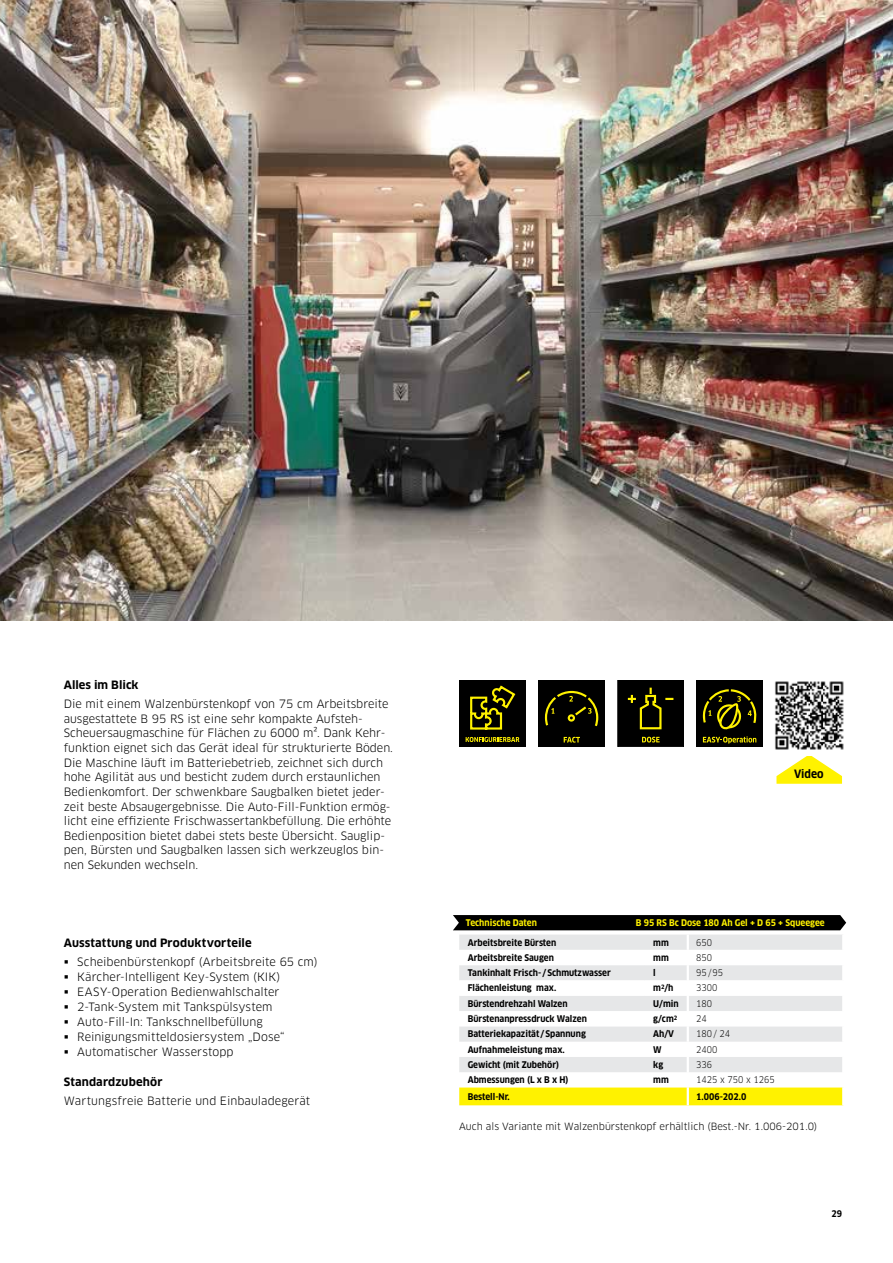
<style>
.page{position:relative;width:893px;height:1263px;background:#fff}
.page>*{position:absolute;margin:0;border:0;box-sizing:border-box;transform-origin:0 0}
.t1{font:11.25px/14.7px "Clan Pro";color:#000}
.t2{font:700 11.25px "Clan Pro";letter-spacing:.01em;color:#000}
.t3{font:700 11.25px "Clan Pro Narr";color:#000}
.t4{font:9.75px "Clan Pro";color:#000}
.t5{font:700 9px "Clan Pro Narr";color:#000}
.t6{font:700 9px "Clan Pro Narr";color:#fff200}
.t7{font:9px "Clan Pro Narr";color:#000}
</style>
<div class="page">
<hr style="left:0;top:0;width:1px;height:1263px;background:#fff200">
<img style="left:0;top:0;width:893px;height:621px">
<svg style="left:453px;top:915px;width:393px;height:190px"></svg>
<div style="left:696px;top:680px;width:67px;height:66px;background:#000"></div>
<svg style="left:703px;top:689px;width:54px;height:54px"></svg>
<div style="left:618px;top:680px;width:66px;height:66px;background:#000"></div>
<svg style="left:642px;top:737px;width:18px;height:5px"></svg>
<svg style="left:628px;top:687px;width:45px;height:43px"></svg>
<div style="left:538px;top:680px;width:67px;height:66px;background:#000"></div>
<svg style="left:564px;top:737px;width:16px;height:6px"></svg>
<svg style="left:545px;top:691px;width:53px;height:35px"></svg>
<div style="left:459px;top:680px;width:67px;height:66px;background:#000"></div>
<svg style="left:470px;top:685px;width:46px;height:45px"></svg>
<svg style="left:466px;top:737px;width:53px;height:5px"></svg>
<svg style="left:776px;top:756px;width:66px;height:28px"></svg>
<img style="left:775px;top:681px;width:69px;height:69px">
<p class="t2" style="left:64px;top:678px;width:76px">Alles im Blick</p>
<p class="t1" style="left:64px;top:697px;width:331px">Die mit einem Walzenbürstenkopf von 75 cm Arbeitsbreite ausgestattete B 95 RS ist eine sehr kompakte Aufsteh-Scheuersaugmaschine für Flächen zu 6000 m². Dank Kehr&shy;funktion eignet sich das Gerät ideal für strukturierte Böden.<br>Die Maschine läuft im Batteriebetrieb, zeichnet sich durch hohe Agilität aus und besticht zudem durch erstaunlichen Bedienkomfort. Der schwenkbare Saugbalken bietet jeder&shy;zeit beste Absaugergebnisse. Die Auto-Fill-Funktion ermög&shy;licht eine effiziente Frischwassertankbefüllung. Die erhöhte Bedienposition bietet dabei stets beste Übersicht. Sauglip&shy;pen, Bürsten und Saugbalken lassen sich werkzeuglos bin&shy;nen Sekunden wechseln.</p>
<p class="t2" style="left:64px;top:936px;width:189px">Ausstattung und Produktvorteile</p>
<p class="t1" style="left:64px;top:955px;width:255px">▪ Scheibenbürstenkopf (Arbeitsbreite 65 cm)</p>
<p class="t1" style="left:64px;top:970px;width:218px">▪ Kärcher-Intelligent Key-System (KIK)</p>
<p class="t1" style="left:64px;top:985px;width:217px">▪ EASY-Operation Bedienwahlschalter</p>
<p class="t1" style="left:64px;top:1000px;width:210px">▪ 2-Tank-System mit Tankspülsystem</p>
<p class="t1" style="left:64px;top:1015px;width:201px">▪ Auto-Fill-In: Tankschnellbefüllung</p>
<p class="t1" style="left:64px;top:1030px;width:222px">▪ Reinigungsmitteldosiersystem „Dose“</p>
<p class="t1" style="left:64px;top:1045px;width:171px">▪ Automatischer Wasserstopp</p>
<p class="t2" style="left:64px;top:1075px;width:100px">Standardzubehör</p>
<p class="t1" style="left:64px;top:1094px;width:248px">Wartungsfreie Batterie und Einbauladegerät</p>
<p class="t3" style="left:794px;top:767px;width:31px">Video</p>
<p class="t6" style="left:466px;top:917px;width:73px">Technische Daten</p>
<p class="t6" style="left:636px;top:917px;width:190px">B 95 RS Bc Dose 180 Ah Gel + D 65 + Squeegee</p>
<p class="t5" style="left:468px;top:937px;width:90px">Arbeitsbreite Bürsten</p>
<p class="t5" style="left:653px;top:937px;width:17px">mm</p>
<p class="t7" style="left:696px;top:937px;width:17px">650</p>
<p class="t5" style="left:468px;top:952px;width:88px">Arbeitsbreite Saugen</p>
<p class="t5" style="left:653px;top:952px;width:17px">mm</p>
<p class="t7" style="left:696px;top:952px;width:17px">850</p>
<p class="t5" style="left:468px;top:968px;width:145px">Tankinhalt Frisch- /Schmutzwasser</p>
<p class="t5" style="left:653px;top:968px;width:4px">l</p>
<p class="t7" style="left:696px;top:967px;width:28px">95/95</p>
<p class="t5" style="left:468px;top:983px;width:90px">Flächenleistung max.</p>
<p class="t5" style="left:653px;top:983px;width:22px">m<sup>2</sup>/h</p>
<p class="t7" style="left:696px;top:983px;width:23px">3300</p>
<p class="t5" style="left:468px;top:998px;width:101px">Bürstendrehzahl Walzen</p>
<p class="t5" style="left:653px;top:998px;width:27px">U/min</p>
<p class="t7" style="left:696px;top:998px;width:17px">180</p>
<p class="t5" style="left:468px;top:1013px;width:121px">Bürstenanpressdruck Walzen</p>
<p class="t5" style="left:653px;top:1013px;width:25px">g/cm<sup>2</sup></p>
<p class="t7" style="left:696px;top:1013px;width:12px">24</p>
<p class="t5" style="left:468px;top:1029px;width:120px">Batteriekapazität /Spannung</p>
<p class="t5" style="left:653px;top:1029px;width:22px">Ah/V</p>
<p class="t7" style="left:696px;top:1029px;width:35px">180/ 24</p>
<p class="t5" style="left:468px;top:1044px;width:99px">Aufnahmeleistung max.</p>
<p class="t5" style="left:653px;top:1044px;width:10px">W</p>
<p class="t7" style="left:696px;top:1044px;width:23px">2400</p>
<p class="t5" style="left:468px;top:1059px;width:93px">Gewicht (mit Zubehör)</p>
<p class="t5" style="left:653px;top:1059px;width:11px">kg</p>
<p class="t7" style="left:696px;top:1059px;width:17px">336</p>
<p class="t5" style="left:468px;top:1075px;width:102px">Abmessungen (L x B x H)</p>
<p class="t5" style="left:653px;top:1075px;width:17px">mm</p>
<p class="t7" style="left:696px;top:1074px;width:80px">1425 x 750 x 1265</p>
<p class="t5" style="left:468px;top:1091px;width:44px">Bestell-Nr.</p>
<p class="t5" style="left:696px;top:1091px;width:52px">1.006-202.0</p>
<p class="t4" style="left:459px;top:1120px;width:359px">Auch als Variante mit Walzenbürstenkopf erhältlich (Best.-Nr. 1.006-201.0)</p>
<p class="t5" style="left:831px;top:1209px;width:12px">29</p>
</div>
